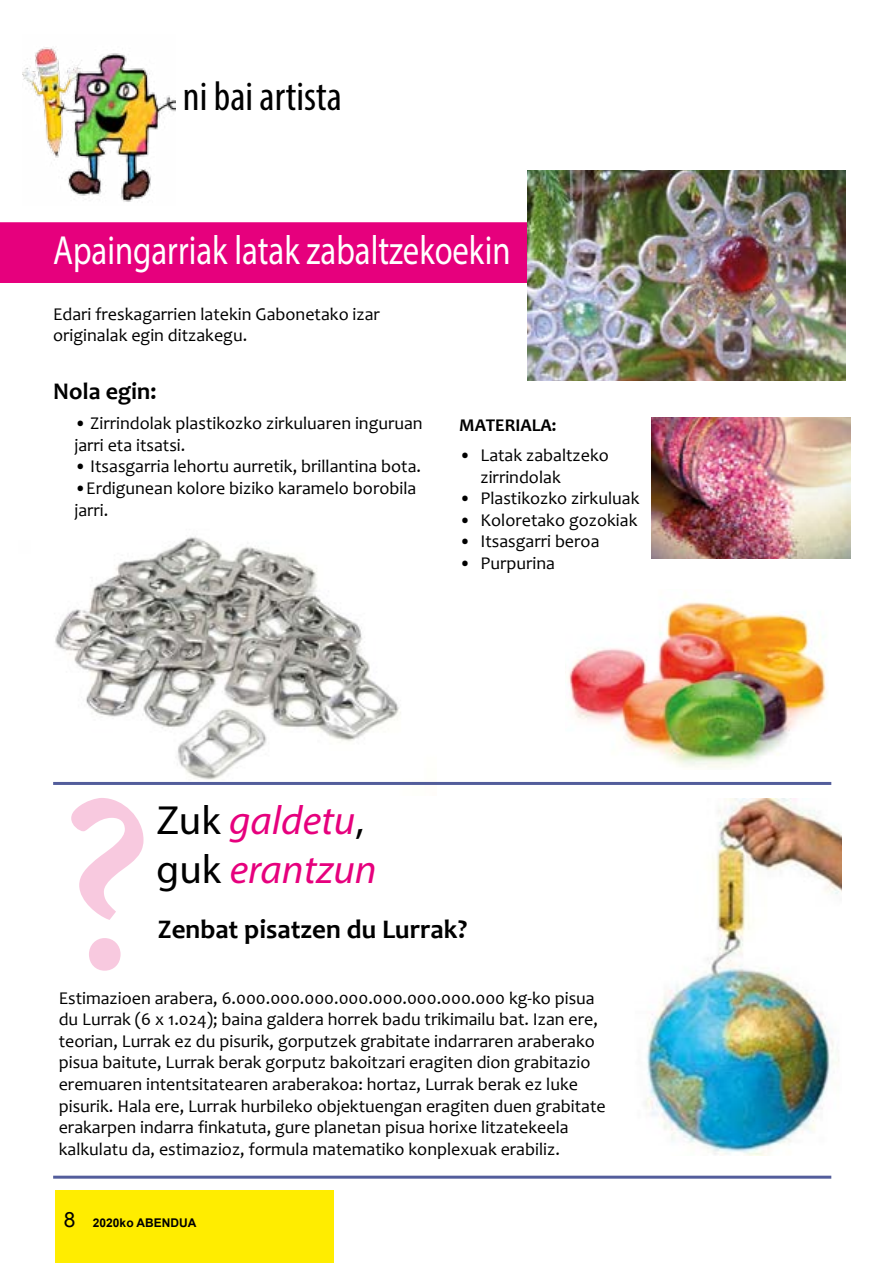
<style>
.page{position:relative;width:893px;height:1263px;background:#fff}
.page>*{position:absolute;margin:0;border:0;box-sizing:border-box;transform-origin:0 0}
.t1{font:249.3px "Minion Pro";color:#f8c9df}
.t2{font:condensed 41.4px "Myriad Pro";color:#000}
.t3{font:40.8px "Myriad Pro";color:#fff;scale:.8 1}
.t4{font:italic 40.8px/49.1px "Myriad Pro";color:#e6007d}
.t5{font:700 27px "Candara";color:#000}
.t6{font:700 24px "Candara";color:#000}
.t7{font:18px/21.6px "Candara";color:#000}
.t8{font:700 18px "Candara";color:#000}
.t9{font:700 12px "Arial";color:#000}
.s1{font-style:normal;color:#000}
.s2{font-weight:400;font-size:21px}
</style>
<div class="page">
<div style="left:55px;top:1191px;width:278px;height:72px;background:#ffed00"></div>
<div style="left:0;top:222px;width:527px;height:61px;background:#e6007d"></div>
<img style="left:55px;top:536px;width:346px;height:244px">
<img style="left:527px;top:170px;width:318px;height:210px">
<img style="left:568px;top:596px;width:259px;height:172px">
<img style="left:652px;top:417px;width:198px;height:142px">
<img style="left:23px;top:47px;width:152px;height:155px">
<img style="left:645px;top:798px;width:196px;height:357px">
<svg style="left:71px;top:798px;width:73px;height:173px"></svg>
<hr style="left:53px;top:782px;width:778px;height:3px;background:#283583">
<hr style="left:53px;top:1176px;width:778px;height:3px;background:#283583">
<h2 class="t2" style="left:183px;top:71px;width:160px">ni bai artista</h2>
<h3 class="t3" style="left:53px;top:225px;width:573px">Apaingarriak latak zabaltzekoekin</h3>
<p class="t7" style="left:53px;top:303px;width:328px">Edari freskagarrien latekin Gabonetako izar originalak egin ditzakegu.</p>
<h3 class="t6" style="left:53px;top:377px;width:105px">Nola egin:</h3>
<p class="t7" style="left:74px;top:412px;width:350px">• Zirrindolak plastikozko zirkuluaren inguruan jarri eta itsatsi.</p>
<p class="t7" style="left:74px;top:456px;width:348px">• Itsasgarria lehortu aurretik, brillantina bota.</p>
<p class="t7" style="left:74px;top:477px;width:343px">•Erdigunean kolore biziko karamelo borobila jarri.</p>
<p class="t8" style="left:459px;top:414px;width:99px">MATERIALA:</p>
<p class="t7" style="left:480px;top:444px;width:130px;text-indent:-21px">• Latak zabaltzeko zirrindolak</p>
<p class="t7" style="left:459px;top:487px;width:182px">• Plastikozko zirkuluak</p>
<p class="t7" style="left:459px;top:509px;width:180px">• Koloretako gozokiak</p>
<p class="t7" style="left:459px;top:531px;width:142px">• Itsasgarri beroa</p>
<p class="t7" style="left:459px;top:552px;width:97px">• Purpurina</p>
<h1 class="t1" style="left:59px;top:719px;width:96px">?</h1>
<h3 class="t4" style="left:157px;top:795px;width:222px"><span class="s1">Zuk</span> galdetu<span class="s1">, guk</span> erantzun</h3>
<h3 class="t5" style="left:158px;top:912px;width:311px">Zenbat pisatzen du Lurrak?</h3>
<p class="t7" style="left:59px;top:987px;width:549px">Estimazioen arabera, 6.000.000.000.000.000.000.000.000 kg-ko pisua du Lurrak (6 x 1.024); baina galdera horrek badu trikimailu bat. Izan ere, teorian, Lurrak ez du pisurik, gorputzek grabitate indarraren araberako pisua baitute, Lurrak berak gorputz bakoitzari eragiten dion grabitazio eremuaren intentsitatearen araberakoa: hortaz, Lurrak berak ez luke pisurik. Hala ere, Lurrak hurbileko objektuengan eragiten duen grabitate erakarpen indarra finkatuta, gure planetan pisua horixe litzatekeela kalkulatu da, estimazioz, formula matematiko konplexuak erabiliz.</p>
<p class="t9" style="left:64px;top:1215px;width:134px"><span class="s2">8</span> 2020ko ABENDUA</p>
</div>
